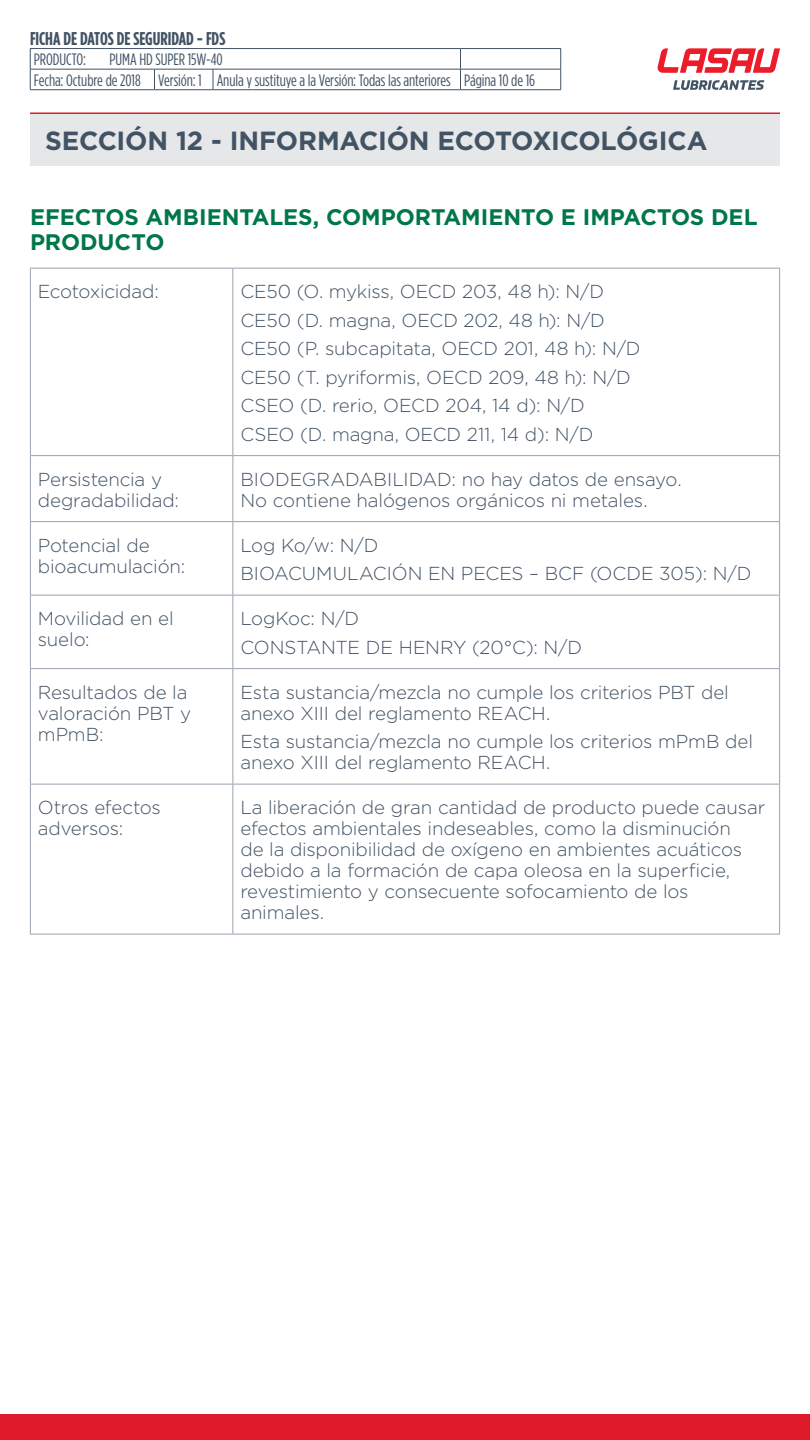
<style>
.page{position:relative;width:810px;height:1440px;background:#fff}
.page>*{position:absolute;margin:0;border:0;box-sizing:border-box;transform-origin:0 0}
.t1{font:700 26.25px "Gotham";letter-spacing:-.01em;color:#425364}
.t2{font:700 22.5px/24.8px "Gotham";letter-spacing:-.005em;color:#007749}
.t3{font:300 18.75px/21px "Gotham";letter-spacing:-.01em;color:#425364}
.t4{font:700 18.45px "Gotham Cond";letter-spacing:-.005em;color:#425364}
.t5{font:16.5px/20.6px "Gotham Cond";letter-spacing:-.005em;color:#425364}
</style>
<div class="page">
<div style="left:0;top:1414px;width:810px;height:26px;background:#df1a2a"></div>
<svg style="left:657px;top:48px;width:123px;height:25px"></svg>
<svg style="left:673px;top:80px;width:91px;height:10px"></svg>
<hr style="left:30px;top:48px;width:76px;height:1px;background:#425364">
<hr style="left:106px;top:48px;width:48px;height:1px;background:#425364">
<hr style="left:154px;top:48px;width:59px;height:1px;background:#425364">
<hr style="left:213px;top:48px;width:247px;height:1px;background:#425364">
<hr style="left:460px;top:48px;width:101px;height:1px;background:#425364">
<hr style="left:30px;top:69px;width:76px;height:1px;background:#425364">
<svg style="left:30px;top:49px;width:1px;height:40px"></svg>
<hr style="left:106px;top:69px;width:48px;height:1px;background:#425364">
<hr style="left:154px;top:69px;width:59px;height:1px;background:#425364">
<svg style="left:154px;top:69px;width:1px;height:20px"></svg>
<hr style="left:213px;top:69px;width:247px;height:1px;background:#425364">
<svg style="left:213px;top:69px;width:1px;height:20px"></svg>
<hr style="left:460px;top:69px;width:101px;height:1px;background:#425364">
<svg style="left:460px;top:49px;width:1px;height:40px"></svg>
<svg style="left:560px;top:49px;width:1px;height:40px"></svg>
<hr style="left:30px;top:89px;width:76px;height:1px;background:#425364">
<hr style="left:106px;top:89px;width:48px;height:1px;background:#425364">
<hr style="left:154px;top:89px;width:59px;height:1px;background:#425364">
<hr style="left:213px;top:89px;width:247px;height:1px;background:#425364">
<hr style="left:460px;top:89px;width:101px;height:1px;background:#425364">
<div style="left:30px;top:113px;width:750px;height:53px;background:#e6e7e9"></div>
<hr style="left:30px;top:112px;width:750px;height:2px;background:#df1a2a">
<hr style="left:30px;top:268px;width:203px;height:1px;background:#98a2ae">
<hr style="left:30px;top:268px;width:1px;height:187px;background:#98a2ae">
<hr style="left:233px;top:268px;width:547px;height:1px;background:#98a2ae">
<hr style="left:232px;top:268px;width:1px;height:187px;background:#98a2ae">
<hr style="left:779px;top:268px;width:1px;height:187px;background:#98a2ae">
<hr style="left:30px;top:455px;width:203px;height:1px;background:#98a2ae">
<hr style="left:30px;top:456px;width:1px;height:65px;background:#98a2ae">
<hr style="left:233px;top:455px;width:547px;height:1px;background:#98a2ae">
<hr style="left:232px;top:456px;width:1px;height:65px;background:#98a2ae">
<hr style="left:779px;top:456px;width:1px;height:65px;background:#98a2ae">
<hr style="left:30px;top:521px;width:203px;height:1px;background:#98a2ae">
<hr style="left:30px;top:522px;width:1px;height:73px;background:#98a2ae">
<hr style="left:233px;top:521px;width:547px;height:1px;background:#98a2ae">
<hr style="left:232px;top:522px;width:1px;height:73px;background:#98a2ae">
<hr style="left:779px;top:522px;width:1px;height:73px;background:#98a2ae">
<hr style="left:30px;top:595px;width:203px;height:1px;background:#98a2ae">
<hr style="left:30px;top:595px;width:1px;height:73px;background:#98a2ae">
<hr style="left:233px;top:595px;width:547px;height:1px;background:#98a2ae">
<hr style="left:232px;top:595px;width:1px;height:73px;background:#98a2ae">
<hr style="left:779px;top:595px;width:1px;height:73px;background:#98a2ae">
<hr style="left:30px;top:668px;width:203px;height:1px;background:#98a2ae">
<hr style="left:30px;top:669px;width:1px;height:115px;background:#98a2ae">
<hr style="left:233px;top:668px;width:547px;height:1px;background:#98a2ae">
<hr style="left:232px;top:669px;width:1px;height:115px;background:#98a2ae">
<hr style="left:779px;top:669px;width:1px;height:115px;background:#98a2ae">
<hr style="left:30px;top:784px;width:203px;height:1px;background:#98a2ae">
<hr style="left:30px;top:784px;width:1px;height:150px;background:#98a2ae">
<hr style="left:233px;top:784px;width:547px;height:1px;background:#98a2ae">
<hr style="left:232px;top:784px;width:1px;height:150px;background:#98a2ae">
<hr style="left:779px;top:784px;width:1px;height:150px;background:#98a2ae">
<hr style="left:30px;top:934px;width:203px;height:1px;background:#98a2ae">
<hr style="left:233px;top:934px;width:547px;height:1px;background:#98a2ae">
<p class="t4" style="left:30px;top:27px;width:197px">FICHA DE DATOS DE SEGURIDAD - FDS</p>
<p class="t5" style="left:34px;top:49px;width:54px">PRODUCTO:</p>
<p class="t5" style="left:34px;top:49px;width:503px;text-indent:76px">PUMA HD SUPER 15W-40<br>Fecha: Octubre de 2018 Versión: 1 Anula y sustituye a la Versión: Todas las anteriores Página 10 de 16</p>
<h1 class="t1" style="left:45px;top:123px;width:664px">SECCIÓN 12 - INFORMACIÓN ECOTOXICOLÓGICA</h1>
<p class="t2" style="left:30px;top:205px;width:729px">EFECTOS AMBIENTALES, COMPORTAMIENTO E IMPACTOS DEL<br>PRODUCTO</p>
<p class="t3" style="left:38px;top:280px;width:123px">Ecotoxicidad:</p>
<p class="t3" style="left:240px;top:277px;width:402px;line-height:28.5px">CE50 (O. mykiss, OECD 203, 48 h): N/D CE50 (D. magna, OECD 202, 48 h): N/D CE50 (P. subcapitata, OECD 201, 48 h): N/D CE50 (T. pyriformis, OECD 209, 48 h): N/D CSEO (D. rerio, OECD 204, 14 d): N/D CSEO (D. magna, OECD 211, 14 d): N/D</p>
<p class="t3" style="left:38px;top:468px;width:143px">Persistencia y degradabilidad:</p>
<p class="t3" style="left:240px;top:468px;width:443px">BIODEGRADABILIDAD: no hay datos de ensayo.<br>No contiene halógenos orgánicos ni metales.</p>
<p class="t3" style="left:38px;top:534px;width:149px">Potencial de bioacumulación:</p>
<p class="t3" style="left:240px;top:530px;width:513px;line-height:28.5px">Log Ko/w: N/D<br>BIOACUMULACIÓN EN PECES – BCF (OCDE 305): N/D</p>
<p class="t3" style="left:38px;top:607px;width:137px">Movilidad en el suelo:</p>
<p class="t3" style="left:240px;top:604px;width:343px;line-height:28.5px">LogKoc: N/D<br>CONSTANTE DE HENRY (20°C): N/D</p>
<p class="t3" style="left:38px;top:681px;width:155px">Resultados de la valoración PBT y mPmB:</p>
<p class="t3" style="left:240px;top:681px;width:490px">Esta sustancia/mezcla no cumple los criterios PBT del anexo XIII del reglamento REACH.</p>
<p class="t3" style="left:240px;top:730px;width:514px">Esta sustancia/mezcla no cumple los criterios mPmB del anexo XIII del reglamento REACH.</p>
<p class="t3" style="left:38px;top:796px;width:124px">Otros efectos adversos:</p>
<p class="t3" style="left:240px;top:796px;width:526px">La liberación de gran cantidad de producto puede causar efectos ambientales indeseables, como la disminución<br>de la disponibilidad de oxígeno en ambientes acuáticos debido a la formación de capa oleosa en la superficie, revestimiento y consecuente sofocamiento de los animales.</p>
</div>
